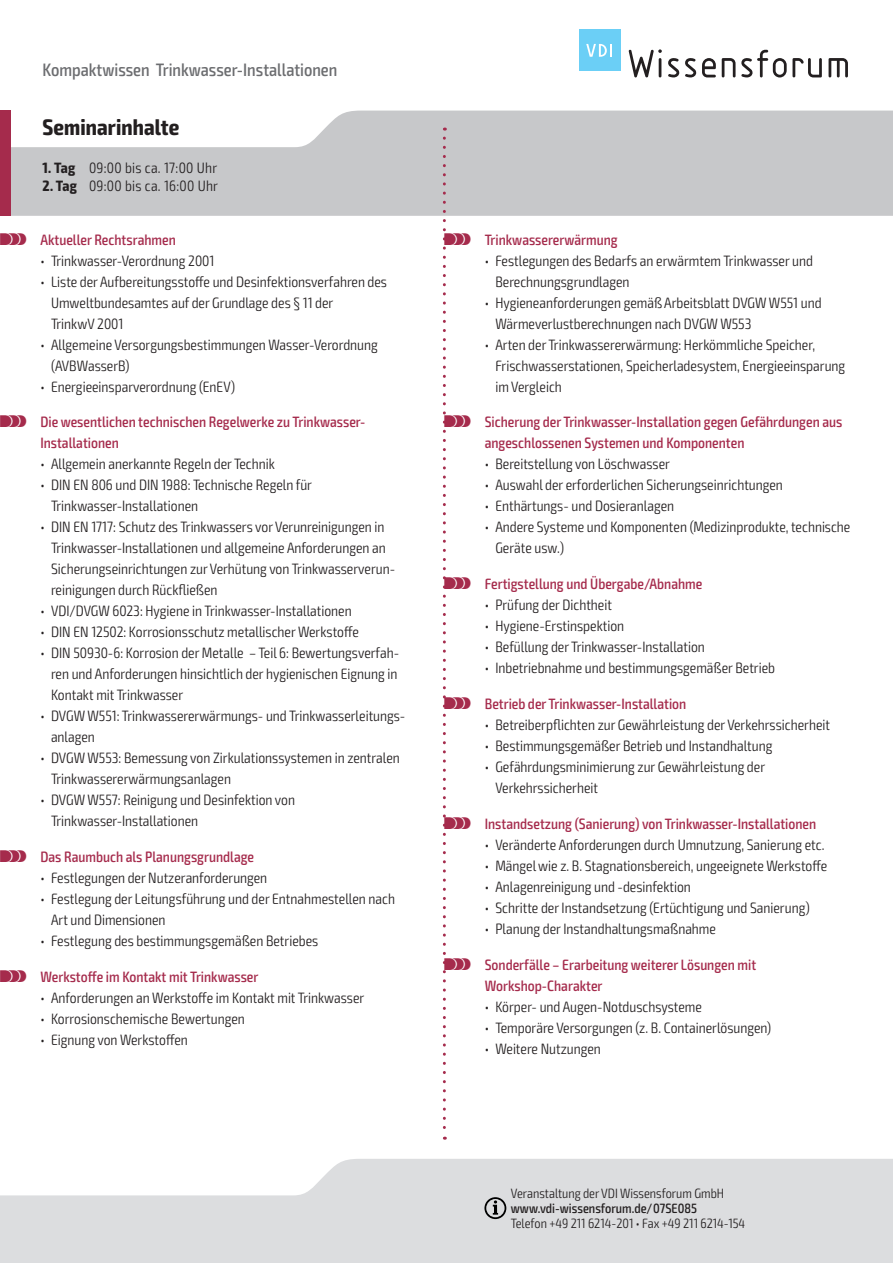
<style>
.page{position:relative;width:893px;height:1263px;background:#fff}
.page>*{position:absolute;margin:0;border:0;box-sizing:border-box;transform-origin:0 0}
.t1{font:700 condensed 22.5px "Exo 2";letter-spacing:.005em;color:#231f20}
.t2{font:500 condensed 18px "Exo 2";color:#6c6d70}
.t3{font:300 condensed 15px/21px "Exo 2";color:#231f20}
.t4{font:500 condensed 15px/21px "Exo 2";color:#a52b4c}
.t5{font:300 condensed 15px "Exo 2";letter-spacing:.02em;color:#231f20}
.t6{font:300 condensed 13.5px "Exo 2";color:#231f20}
.t7{font:500 condensed 13.5px "Exo 2";color:#231f20}
.s1{font-weight:700}
.s2{font-family:"VDI Iconset S4 A Regular";font-weight:400;font-stretch:normal}
</style>
<div class="page">
<svg style="left:0;top:1159px;width:893px;height:104px;background:#e0e1e3"></svg>
<svg style="left:11px;top:111px;width:882px;height:105px;background:#cdced0"></svg>
<div style="left:0;top:111px;width:11px;height:105px;background:#a52b4c"></div>
<svg style="left:484px;top:1197px;width:22px;height:22px"></svg>
<svg style="left:629px;top:49px;width:33px;height:28px"></svg>
<svg style="left:668px;top:58px;width:11px;height:19px"></svg>
<svg style="left:685px;top:58px;width:11px;height:19px"></svg>
<svg style="left:702px;top:58px;width:14px;height:19px"></svg>
<svg style="left:722px;top:58px;width:13px;height:19px"></svg>
<svg style="left:741px;top:50px;width:81px;height:27px"></svg>
<svg style="left:828px;top:58px;width:20px;height:19px"></svg>
<div style="left:579px;top:30px;width:41px;height:41px;background:#6bcff6"></div>
<svg style="left:586px;top:44px;width:26px;height:13px"></svg>
<svg style="left:443px;top:138px;width:3px;height:1002px"></svg>
<p class="t2" style="left:43px;top:59px;width:296px">Kompaktwissen Trinkwasser-Installationen</p>
<h1 class="t1" style="left:43px;top:113px;width:138px">Seminarinhalte</h1>
<p class="t5" style="left:43px;top:159px;width:176px"><span class="s1">1. Tag</span> 09:00 bis ca. 17:00 Uhr</p>
<p class="t5" style="left:43px;top:177px;width:177px"><span class="s1">2. Tag</span> 09:00 bis ca. 16:00 Uhr</p>
<p class="t4" style="left:0;top:229px;width:177px"><span class="s2">S</span> Aktueller Rechtsrahmen</p>
<p class="t3" style="left:40px;top:250px;width:176px">• Trinkwasser-Verordnung 2001</p>
<p class="t3" style="left:51px;top:271px;width:338px;text-indent:-11px">• Liste der Aufbereitungsstoffe und Desinfektionsverfahren des<br>Umweltbundesamtes auf der Grundlage des § 11 der<br>TrinkwV 2001</p>
<p class="t3" style="left:51px;top:334px;width:328px;text-indent:-11px">• Allgemeine Versorgungsbestimmungen Wasser-Verordnung (AVBWasserB)</p>
<p class="t3" style="left:40px;top:376px;width:196px">• Energieeinsparverordnung (EnEV)</p>
<p class="t4" style="left:40px;top:412px;width:327px;text-indent:-40px"><span class="s2">S</span> Die wesentlichen technischen Regelwerke zu Trinkwasser-<br>Installationen</p>
<p class="t3" style="left:40px;top:454px;width:236px">• Allgemein anerkannte Regeln der Technik</p>
<p class="t3" style="left:51px;top:475px;width:263px;text-indent:-11px">• DIN EN 806 und DIN 1988: Technische Regeln für<br>Trinkwasser-Installationen</p>
<p class="t3" style="left:51px;top:517px;width:346px;text-indent:-11px">• DIN EN 1717: Schutz des Trinkwassers vor Verunreinigungen in Trinkwasser-Installationen und allgemeine Anforderungen an Sicherungseinrichtungen zur Verhütung von Trinkwasserverun&shy;reinigungen durch Rückfließen</p>
<p class="t3" style="left:40px;top:601px;width:313px">• VDI/DVGW 6023: Hygiene in Trinkwasser-Installationen</p>
<p class="t3" style="left:40px;top:622px;width:320px">• DIN EN 12502: Korrosionsschutz metallischer Werkstoffe</p>
<p class="t3" style="left:51px;top:643px;width:350px;text-indent:-11px">• DIN 50930-6: Korrosion der Metalle – Teil 6: Bewertungsverfah&shy;ren und Anforderungen hinsichtlich der hygienischen Eignung in<br>Kontakt mit Trinkwasser</p>
<p class="t3" style="left:51px;top:706px;width:356px;text-indent:-11px">• DVGW W551: Trinkwassererwärmungs- und Trinkwasserleitungs&shy;anlagen</p>
<p class="t3" style="left:51px;top:748px;width:350px;text-indent:-11px">• DVGW W553: Bemessung von Zirkulationssystemen in zentralen<br>Trinkwassererwärmungsanlagen</p>
<p class="t3" style="left:51px;top:790px;width:246px;text-indent:-11px">• DVGW W557: Reinigung und Desinfektion von<br>Trinkwasser-Installationen</p>
<p class="t4" style="left:0;top:847px;width:256px"><span class="s2">S</span> Das Raumbuch als Planungsgrundlage</p>
<p class="t3" style="left:40px;top:868px;width:228px">• Festlegungen der Nutzeranforderungen</p>
<p class="t3" style="left:51px;top:889px;width:346px;text-indent:-11px">• Festlegung der Leitungsführung und der Entnahmestellen nach<br>Art und Dimensionen</p>
<p class="t3" style="left:40px;top:931px;width:279px">• Festlegung des bestimmungsgemäßen Betriebes</p>
<p class="t4" style="left:0;top:967px;width:260px"><span class="s2">S</span> Werkstoffe im Kontakt mit Trinkwasser</p>
<p class="t3" style="left:40px;top:988px;width:325px">• Anforderungen an Werkstoffe im Kontakt mit Trinkwasser</p>
<p class="t3" style="left:40px;top:1009px;width:206px">• Korrosionschemische Bewertungen</p>
<p class="t3" style="left:40px;top:1030px;width:149px">• Eignung von Werkstoffen</p>
<p class="t4" style="left:444px;top:229px;width:175px"><span class="s2">S</span> Trinkwassererwärmung</p>
<p class="t3" style="left:495px;top:250px;width:319px;text-indent:-11px">• Festlegungen des Bedarfs an erwärmtem Trinkwasser und<br>Berechnungsgrundlagen</p>
<p class="t3" style="left:495px;top:292px;width:328px;text-indent:-11px">• Hygieneanforderungen gemäß Arbeitsblatt DVGW W551 und<br>Wärmeverlustberechnungen nach DVGW W553</p>
<p class="t3" style="left:495px;top:334px;width:351px;text-indent:-11px">• Arten der Trinkwassererwärmung: Herkömmliche Speicher,<br>Frischwasserstationen, Speicherladesystem, Energieeinsparung im Vergleich</p>
<p class="t4" style="left:485px;top:412px;width:359px;text-indent:-40px"><span class="s2">S</span> Sicherung der Trinkwasser-Installation gegen Gefährdungen aus angeschlossenen Systemen und Komponenten</p>
<p class="t3" style="left:485px;top:454px;width:187px">• Bereitstellung von Löschwasser</p>
<p class="t3" style="left:485px;top:475px;width:300px">• Auswahl der erforderlichen Sicherungseinrichtungen</p>
<p class="t3" style="left:485px;top:496px;width:191px">• Enthärtungs- und Dosieranlagen</p>
<p class="t3" style="left:495px;top:517px;width:357px;text-indent:-11px">• Andere Systeme und Komponenten (Medizinprodukte, technische<br>Geräte usw.)</p>
<p class="t4" style="left:444px;top:574px;width:260px"><span class="s2">S</span> Fertigstellung und Übergabe/Abnahme</p>
<p class="t3" style="left:485px;top:595px;width:129px">• Prüfung der Dichtheit</p>
<p class="t3" style="left:485px;top:616px;width:141px">• Hygiene-Erstinspektion</p>
<p class="t3" style="left:485px;top:637px;width:222px">• Befüllung der Trinkwasser-Installation</p>
<p class="t3" style="left:485px;top:658px;width:292px">• Inbetriebnahme und bestimmungsgemäßer Betrieb</p>
<p class="t4" style="left:444px;top:694px;width:243px"><span class="s2">S</span> Betrieb der Trinkwasser-Installation</p>
<p class="t3" style="left:485px;top:715px;width:347px">• Betreiberpflichten zur Gewährleistung der Verkehrssicherheit</p>
<p class="t3" style="left:485px;top:736px;width:289px">• Bestimmungsgemäßer Betrieb und Instandhaltung</p>
<p class="t3" style="left:495px;top:757px;width:271px;text-indent:-11px">• Gefährdungsminimierung zur Gewährleistung der<br>Verkehrssicherheit</p>
<p class="t4" style="left:444px;top:814px;width:373px"><span class="s2">S</span> Instandsetzung (Sanierung) von Trinkwasser-Installationen</p>
<p class="t3" style="left:485px;top:835px;width:341px">• Veränderte Anforderungen durch Umnutzung, Sanierung etc.</p>
<p class="t3" style="left:485px;top:856px;width:344px">• Mängel wie z. B. Stagnationsbereich, ungeeignete Werkstoffe</p>
<p class="t3" style="left:485px;top:877px;width:208px">• Anlagenreinigung und -desinfektion</p>
<p class="t3" style="left:485px;top:898px;width:326px">• Schritte der Instandsetzung (Ertüchtigung und Sanierung)</p>
<p class="t3" style="left:485px;top:919px;width:233px">• Planung der Instandhaltungsmaßnahme</p>
<p class="t4" style="left:485px;top:954px;width:273px;text-indent:-40px"><span class="s2">S</span> Sonderfälle – Erarbeitung weiterer Lösungen mit<br>Workshop-Charakter</p>
<p class="t3" style="left:485px;top:996px;width:219px">• Körper- und Augen-Notduschsysteme</p>
<p class="t3" style="left:485px;top:1017px;width:288px">• Temporäre Versorgungen (z. B. Containerlösungen)</p>
<p class="t3" style="left:485px;top:1038px;width:118px">• Weitere Nutzungen</p>
<p class="t6" style="left:511px;top:1185px;width:215px">Veranstaltung der VDI Wissensforum GmbH</p>
<p class="t7" style="left:511px;top:1200px;width:188px">www.vdi-wissensforum.de/07SE085</p>
<p class="t6" style="left:511px;top:1215px;width:236px">Telefon +49 211 6214-201 • Fax +49 211 6214-154</p>
</div>
